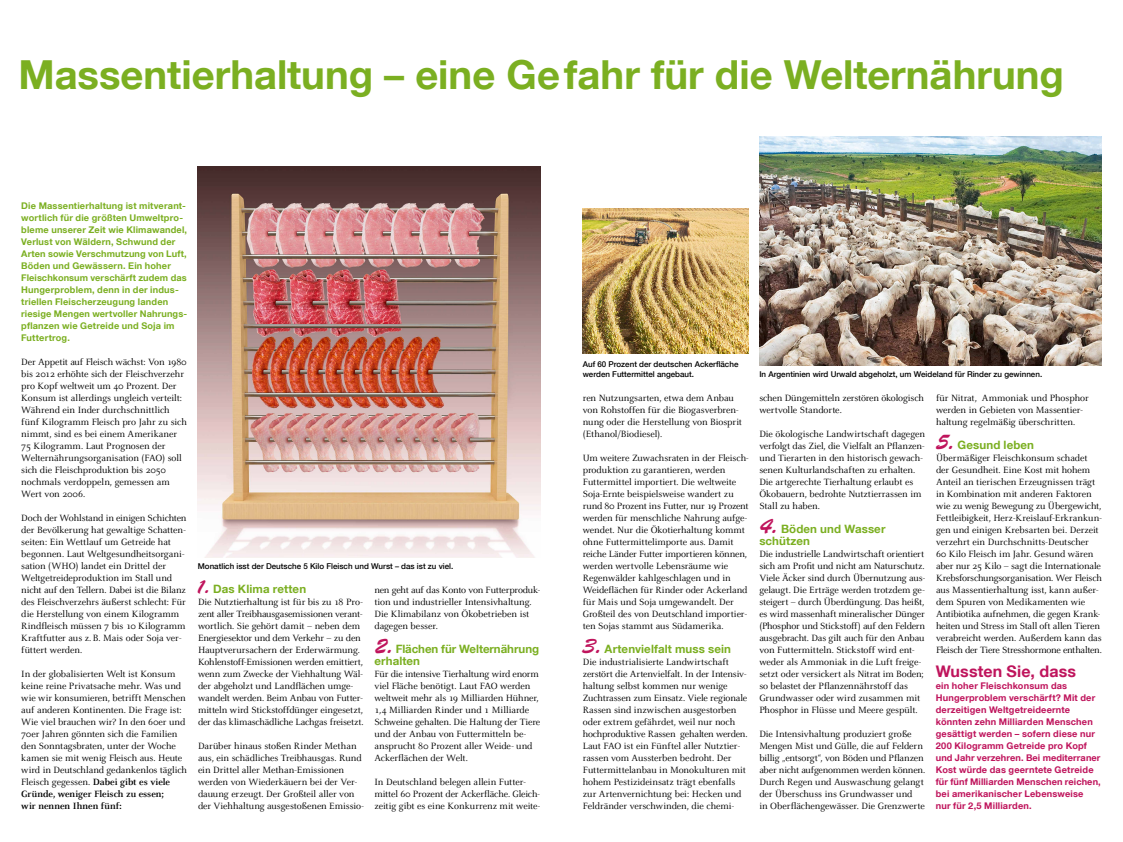
<style>
.page{position:relative;width:1123px;height:842px;background:#fff}
.page>*{position:absolute;margin:0;border:0;box-sizing:border-box;transform-origin:0 0}
.t1{font:700 40px "Helvetica Neue LT Com";color:#7baf21}
.t2{font:700 16px "Helvetica Neue LT Com";letter-spacing:.01em;color:#bf145c}
.t3{font:700 11.5px/12px "Helvetica Neue LT Com";letter-spacing:.01em;color:#7baf21}
.t4{font:10px/12px "Celeste";letter-spacing:-.01em;color:#000}
.t5{font:700 9.2px/12px "Helvetica Neue LT Com";letter-spacing:.02em;color:#7baf21}
.t6{font:700 9.2px/12px "Helvetica Neue LT Com";letter-spacing:.02em;color:#bf145c}
.t7{font:500 8px/10px "Helvetica Neue LT Com";color:#000}
.s1{font-weight:700}
.s2{font-family:"Brush Script";font-weight:400;font-size:20px;color:#bf145c}
.s3{font-family:"Brush Script";font-weight:400;font-size:22px;color:#bf145c}
</style>
<div class="page">
<img style="left:198px;top:167px;width:342px;height:390px">
<img style="left:759px;top:137px;width:342px;height:228px">
<img style="left:583px;top:209px;width:165px;height:144px">
<h1 class="t1" style="left:18px;top:49px;width:1047px">Massentierhaltung – eine Gefahr für die Welternährung</h1>
<p class="t5" style="left:21px;top:199px;width:167px">Die Massentierhaltung ist mitverant&shy;wortlich für die größten Umweltpro&shy;bleme unserer Zeit wie Klimawandel, Verlust von Wäldern, Schwund der Arten sowie Verschmutzung von Luft, Böden und Gewässern. Ein hoher Fleischkonsum verschärft zudem das Hungerproblem, denn in der indus&shy;triellen Fleischerzeugung landen riesige Mengen wertvoller Nahrungs&shy;pflanzen wie Getreide und Soja im Futtertrog.</p>
<p class="t4" style="left:21px;top:356px;width:167px">Der Appetit auf Fleisch wächst: Von 1980 bis 2012 erhöhte sich der Fleischverzehr pro Kopf weltweit um 40 Prozent. Der Konsum ist allerdings ungleich verteilt:<br>Während ein Inder durchschnittlich fünf Kilogramm Fleisch pro Jahr zu sich nimmt, sind es bei einem Amerikaner 75 Kilogramm. Laut Prognosen der Welternährungsorganisation (FAO) soll sich die Fleischproduktion bis 2050 nochmals verdoppeln, gemessen am Wert von 2006.</p>
<p class="t4" style="left:21px;top:512px;width:167px">Doch der Wohlstand in einigen Schichten der Bevölkerung hat gewaltige Schatten&shy;seiten: Ein Wettlauf um Getreide hat begonnen. Laut Weltgesundheitsorgani&shy;sation (WHO) landet ein Drittel der Weltgetreideproduktion im Stall und nicht auf den Tellern. Dabei ist die Bilanz des Fleischverzehrs äußerst schlecht: Für die Herstellung von einem Kilogramm Rindfleisch müssen 7 bis 10 Kilogramm Kraftfutter aus z.B. Mais oder Soja ver&shy;füttert werden.</p>
<p class="t4" style="left:21px;top:668px;width:167px">In der globalisierten Welt ist Konsum keine reine Privatsache mehr. Was und wie wir konsumieren, betrifft Menschen auf anderen Kontinenten. Die Frage ist:<br>Wie viel brauchen wir? In den 60er und 70er Jahren gönnten sich die Familien den Sonntagsbraten, unter der Woche kamen sie mit wenig Fleisch aus. Heute wird in Deutschland gedankenlos täglich Fleisch gegessen. <span class="s1">Dabei gibt es viele Gründe, weniger Fleisch zu essen;<br>wir nennen Ihnen fünf:</span></p>
<p class="t7" style="left:198px;top:561px;width:257px">Monatlich isst der Deutsche 5 Kilo Fleisch und Wurst – das ist zu viel.</p>
<p class="t3" style="left:195px;top:583px;width:113px"><span class="s2">1.</span> Das Klima retten</p>
<p class="t4" style="left:198px;top:596px;width:167px">Die Nutztierhaltung ist für bis zu 18 Pro&shy;zent aller Treibhausgasemissionen verant&shy;wortlich. Sie gehört damit – neben dem Energiesektor und dem Verkehr – zu den Hauptverursachern der Erderwärmung.<br>Kohlenstoff-Emissionen werden emittiert, wenn zum Zwecke der Viehhaltung Wäl&shy;der abgeholzt und Landflächen umge&shy;wandelt werden. Beim Anbau von Futter&shy;mitteln wird Stickstoffdünger eingesetzt, der das klimaschädliche Lachgas freisetzt.</p>
<p class="t4" style="left:198px;top:740px;width:167px">Darüber hinaus stoßen Rinder Methan aus, ein schädliches Treibhausgas. Rund ein Drittel aller Methan-Emissionen werden von Wiederkäuern bei der Ver&shy;dauung erzeugt. Der Großteil aller von der Viehhaltung ausgestoßenen Emissio-</p>
<p class="t4" style="left:374px;top:584px;width:167px">nen geht auf das Konto von Futterproduk&shy;tion und industrieller Intensivhaltung.<br>Die Klimabilanz von Ökobetrieben ist dagegen besser.</p>
<p class="t3" style="left:374px;top:643px;width:166px"><span class="s3">2.</span> Flächen für Welternährung erhalten</p>
<p class="t4" style="left:374px;top:668px;width:167px">Für die intensive Tierhaltung wird enorm viel Fläche benötigt. Laut FAO werden weltweit mehr als 19 Milliarden Hühner, 1,4 Milliarden Rinder und 1 Milliarde Schweine gehalten. Die Haltung der Tiere und der Anbau von Futtermitteln be&shy;ansprucht 80 Prozent aller Weide- und Ackerflächen der Welt.</p>
<p class="t4" style="left:374px;top:776px;width:167px">In Deutschland belegen allein Futter&shy;mittel 60 Prozent der Ackerfläche. Gleich&shy;zeitig gibt es eine Konkurrenz mit weite-</p>
<p class="t7" style="left:583px;top:359px;width:157px">Auf 60 Prozent der deutschen Ackerfläche werden Futtermittel angebaut.</p>
<p class="t4" style="left:583px;top:392px;width:161px">ren Nutzungsarten, etwa dem Anbau von Rohstoffen für die Biogasverbren&shy;nung oder die Herstellung von Biosprit (Ethanol/Biodiesel).</p>
<p class="t4" style="left:583px;top:452px;width:167px">Um weitere Zuwachsraten in der Fleisch&shy;produktion zu garantieren, werden Futtermittel importiert. Die weltweite Soja-Ernte beispielsweise wandert zu rund 80 Prozent ins Futter, nur 19 Prozent werden für menschliche Nahrung aufge&shy;wendet. Nur die Ökotierhaltung kommt ohne Futtermittelimporte aus. Damit reiche Länder Futter importieren können, werden wertvolle Lebensräume wie Regenwälder kahlgeschlagen und in Weideflächen für Rinder oder Ackerland für Mais und Soja umgewandelt. Der Großteil des von Deutschland importier&shy;ten Sojas stammt aus Südamerika.</p>
<p class="t3" style="left:583px;top:643px;width:150px"><span class="s3">3.</span> Artenvielfalt muss sein</p>
<p class="t4" style="left:583px;top:656px;width:166px">Die industrialisierte Landwirtschaft zerstört die Artenvielfalt. In der Intensiv&shy;haltung selbst kommen nur wenige Zuchtrassen zum Einsatz. Viele regionale Rassen sind inzwischen ausgestorben oder extrem gefährdet, weil nur noch hochproduktive Rassen gehalten werden.<br>Laut FAO ist ein Fünftel aller Nutztier&shy;rassen vom Aussterben bedroht. Der Futtermittelanbau in Monokulturen mit hohem Pestizideinsatz trägt ebenfalls zur Artenvernichtung bei: Hecken und Feldränder verschwinden, die chemi-</p>
<p class="t7" style="left:759px;top:369px;width:284px">In Argentinien wird Urwald abgeholzt, um Weideland für Rinder zu gewinnen.</p>
<p class="t4" style="left:759px;top:392px;width:166px">schen Düngemitteln zerstören ökologisch wertvolle Standorte.</p>
<p class="t4" style="left:759px;top:428px;width:167px">Die ökologische Landwirtschaft dagegen verfolgt das Ziel, die Vielfalt an Pflanzen&shy;und Tierarten in den historisch gewach&shy;senen Kulturlandschaften zu erhalten.<br>Die artgerechte Tierhaltung erlaubt es Ökobauern, bedrohte Nutztierrassen im Stall zu haben.</p>
<p class="t3" style="left:759px;top:523px;width:128px"><span class="s3">4.</span> Böden und Wasser schützen</p>
<p class="t4" style="left:759px;top:548px;width:167px">Die industrielle Landwirtschaft orientiert sich am Profit und nicht am Naturschutz.<br>Viele Äcker sind durch Übernutzung aus&shy;gelaugt. Die Erträge werden trotzdem ge&shy;steigert – durch Überdüngung. Das heißt, es wird massenhaft mineralischer Dünger (Phosphor und Stickstoff) auf den Feldern ausgebracht. Das gilt auch für den Anbau von Futtermitteln. Stickstoff wird ent&shy;weder als Ammoniak in die Luft freige&shy;setzt oder versickert als Nitrat im Boden; so belastet der Pflanzennährstoff das Grundwasser oder wird zusammen mit Phosphor in Flüsse und Meere gespült.</p>
<p class="t4" style="left:759px;top:728px;width:167px">Die Intensivhaltung produziert große Mengen Mist und Gülle, die auf Feldern billig „entsorgt“, von Böden und Pflanzen aber nicht aufgenommen werden können.<br>Durch Regen und Auswaschung gelangt der Überschuss ins Grundwasser und<br>in Oberflächengewässer. Die Grenzwerte</p>
<p class="t4" style="left:936px;top:392px;width:154px">für Nitrat, Ammoniak und Phosphor werden in Gebieten von Massentier&shy;haltung regelmäßig überschritten.</p>
<p class="t3" style="left:936px;top:439px;width:100px"><span class="s3">5.</span> Gesund leben</p>
<p class="t4" style="left:936px;top:452px;width:167px">Übermäßiger Fleischkonsum schadet der Gesundheit. Eine Kost mit hohem Anteil an tierischen Erzeugnissen trägt in Kombination mit anderen Faktoren wie zu wenig Bewegung zu Übergewicht, Fettleibigkeit, Herz-Kreislauf-Erkrankun&shy;gen und einigen Krebsarten bei. Derzeit verzehrt ein Durchschnitts-Deutscher<br>60 Kilo Fleisch im Jahr. Gesund wären aber nur 25 Kilo – sagt die Internationale Krebsforschungsorganisation. Wer Fleisch aus Massentierhaltung isst, kann außer&shy;dem Spuren von Medikamenten wie Antibiotika aufnehmen, die gegen Krank&shy;heiten und Stress im Stall oft allen Tieren verabreicht werden. Außerdem kann das Fleisch der Tiere Stresshormone enthalten.</p>
<h2 class="t2" style="left:935px;top:661px;width:142px">Wussten Sie, dass</h2>
<p class="t6" style="left:935px;top:679px;width:166px">ein hoher Fleischkonsum das Hungerproblem verschärft? Mit der derzeitigen Weltgetreideernte könnten zehn Milliarden Menschen gesättigt werden – sofern diese nur 200 Kilogramm Getreide pro Kopf und Jahr verzehren. Bei mediterraner Kost würde das geerntete Getreide für fünf Milliarden Menschen reichen, bei amerikanischer Lebensweise<br>nur für 2,5 Milliarden.</p>
</div>
